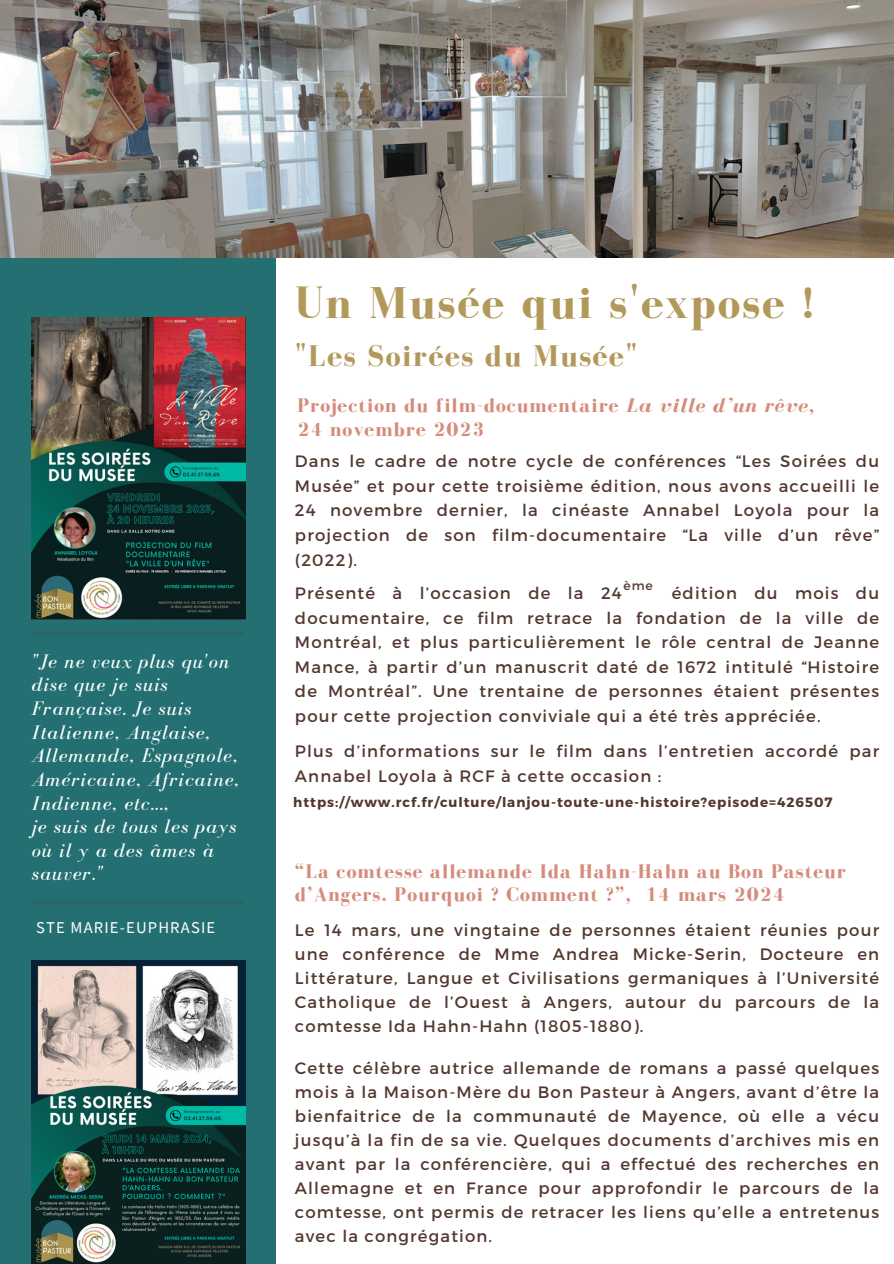
<style>
.page{position:relative;width:894px;height:1264px;background:#fff}
.page>*{position:absolute;margin:0;border:0;box-sizing:border-box;transform-origin:0 0}
.t1{font:700 45.75px "Bodoni FLF";letter-spacing:.05em;color:#b2995b}
.t2{font:700 30.75px "Bodoni FLF";letter-spacing:.05em;color:#b2995b}
.t3{font:italic 20.25px/23.7px "Bodoni FLF";letter-spacing:.05em;color:#fff}
.t4{font:700 20.25px/23.7px "Bodoni FLF";letter-spacing:.05em;color:#d58c7c}
.t5{font:16.5px/24px "Montserrat";letter-spacing:.07em;color:#533730;text-align:justify}
.t6{font:16.5px "Source Sans Pro";letter-spacing:.07em;color:#fff}
.t7{font:700 13.5px "Montserrat";letter-spacing:.07em;color:#533730}
.t8{font:12.3px "Montserrat";color:#533730}
.s1{font-style:italic}
</style>
<div class="page">
<div style="left:0;top:255px;width:275px;height:1008px;background:#246f72"></div>
<img style="left:0;top:0;width:893px;height:257px">
<img style="left:32px;top:317px;width:213px;height:303px">
<hr style="left:32px;top:631px;width:213px;height:4px;background:#2b6668">
<hr style="left:32px;top:901px;width:213px;height:3px;background:#533730">
<img style="left:32px;top:961px;width:213px;height:302px">
<p class="t3" style="left:32px;top:649px;width:209px">"Je ne veux plus qu'on dise que je suis<br>Française. Je suis<br>Italienne, Anglaise,<br>Allemande, Espagnole,<br>Américaine, Africaine,<br>Indienne, etc...,<br>je suis de tous les pays où il y a des âmes à sauver."</p>
<h3 class="t6" style="left:36px;top:917px;width:180px">STE MARIE-EUPHRASIE</h3>
<p class="t1" style="left:295px;top:277px;width:520px">Un Musée qui s'expose !</p>
<p class="t2" style="left:295px;top:339px;width:343px">"Les Soirées du Musée"</p>
<h4 class="t4" style="left:297px;top:393px;width:518px">Projection du film-documentaire <span class="s1">La ville d’un rêve</span>,<br>24 novembre 2023</h4>
<p class="t5" style="left:295px;top:448px;width:585px;line-height:24.5px">Dans le cadre de notre cycle de conférences “Les Soirées du Musée” et pour cette troisième édition, nous avons accueilli le 24 novembre dernier, la cinéaste Annabel Loyola pour la projection de son film-documentaire “La ville d’un rêve” (2022).</p>
<h1 class="t5" style="left:295px;top:580px;width:328px">Présenté à l’occasion de la 24</h1>
<h6 class="t8" style="left:623px;top:578px;width:31px">ème</h6>
<h1 class="t5" style="left:295px;top:580px;width:585px;line-height:24.5px;text-indent:376px">édition du mois du documentaire, ce film retrace la fondation de la ville de Montréal, et plus particulièrement le rôle central de Jeanne Mance, à partir d’un manuscrit daté de 1672 intitulé “Histoire de Montréal”. Une trentaine de personnes étaient présentes pour cette projection conviviale qui a été très appréciée.</h1>
<h2 class="t5" style="left:295px;top:738px;width:585px;line-height:24.5px">Plus d’informations sur le film dans l’entretien accordé par<br>Annabel Loyola à RCF à cette occasion :</h2>
<h5 class="t7" style="left:293px;top:793px;width:540px">https://www.rcf.fr/culture/lanjou-toute-une-histoire?episode=426507</h5>
<p class="t4" style="left:295px;top:858px;width:552px">“La comtesse allemande Ida Hahn-Hahn au Bon Pasteur d’Angers. Pourquoi ? Comment ?”, 14 mars 2024</p>
<h3 class="t5" style="left:295px;top:917px;width:585px">Le 14 mars, une vingtaine de personnes étaient réunies pour une conférence de Mme Andrea Micke-Serin, Docteure en Littérature, Langue et Civilisations germaniques à l’Université Catholique de l’Ouest à Angers, autour du parcours de la comtesse Ida Hahn-Hahn (1805-1880).</h3>
<h5 class="t5" style="left:295px;top:1055px;width:585px">Cette célèbre autrice allemande de romans a passé quelques mois à la Maison-Mère du Bon Pasteur à Angers, avant d’être la bienfaitrice de la communauté de Mayence, où elle a vécu jusqu’à la fin de sa vie. Quelques documents d’archives mis en avant par la conférencière, qui a effectué des recherches en Allemagne et en France pour approfondir le parcours de la comtesse, ont permis de retracer les liens qu’elle a entretenus avec la congrégation.</h5>
</div>
